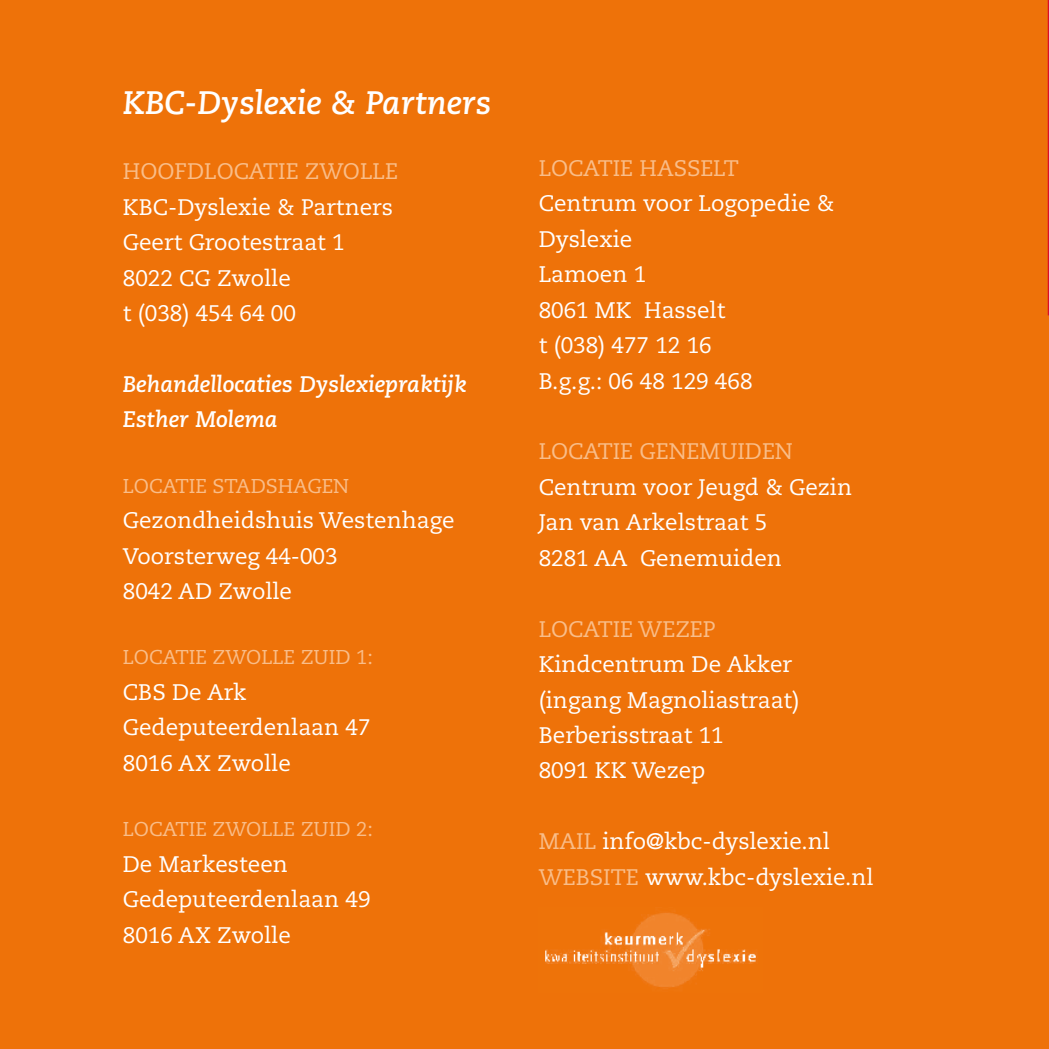
<style>
.page{position:relative;width:1049px;height:1049px;background:#ee7209}
.page>*{position:absolute;margin:0;border:0;box-sizing:border-box;transform-origin:0 0}
.t1{font:italic 700 32.5px "Caecilia";color:#fff}
.t2{font:22.5px/35.5px "Caecilia";color:#fff}
.t3{font:22.5px "Caecilia";color:#f9bd89}
.t4{font:italic 700 22.5px/35.5px "Caecilia";color:#fff}
.t5{font:20px "Caecilia";color:#f9bd89}
.s1{color:#f9bd89}
</style>
<div class="page">
<svg style="left:1048px;top:0;width:1px;height:315px"></svg>
<img style="left:545px;top:912px;width:213px;height:77px">
<h1 class="t1" style="left:123px;top:83px;width:370px">KBC-Dyslexie &amp; Partners</h1>
<p class="t3" style="left:123px;top:158px;width:277px">HOOFDLOCATIE ZWOLLE</p>
<p class="t2" style="left:123px;top:189px;width:272px">KBC-Dyslexie &amp; Partners<br>Geert Grootestraat 1<br>8022 CG Zwolle<br>t (038) 454 64 00</p>
<p class="t4" style="left:123px;top:367px;width:345px">Behandellocaties Dyslexiepraktijk<br>Esther Molema</p>
<p class="t5" style="left:123px;top:474px;width:228px">LOCATIE STADSHAGEN</p>
<p class="t2" style="left:123px;top:503px;width:333px">Gezondheidshuis Westenhage<br>Voorsterweg 44-003<br>8042 AD Zwolle</p>
<p class="t5" style="left:123px;top:646px;width:252px">LOCATIE ZWOLLE ZUID 1:</p>
<p class="t2" style="left:123px;top:675px;width:249px">CBS De Ark<br>Gedeputeerdenlaan 47<br>8016 AX Zwolle</p>
<p class="t5" style="left:123px;top:818px;width:252px">LOCATIE ZWOLLE ZUID 2:</p>
<p class="t2" style="left:123px;top:846px;width:249px">De Markesteen<br>Gedeputeerdenlaan 49<br>8016 AX Zwolle</p>
<p class="t3" style="left:539px;top:155px;width:202px">LOCATIE HASSELT</p>
<p class="t2" style="left:539px;top:186px;width:297px">Centrum voor Logopedie &amp;<br>Dyslexie<br>Lamoen 1<br>8061 MK Hasselt<br>t (038) 477 12 16<br>B.g.g.: 06 48 129 468</p>
<p class="t3" style="left:539px;top:439px;width:256px">LOCATIE GENEMUIDEN</p>
<p class="t2" style="left:539px;top:470px;width:315px">Centrum voor Jeugd &amp; Gezin<br>Jan van Arkelstraat 5<br>8281 AA Genemuiden</p>
<p class="t3" style="left:539px;top:616px;width:179px">LOCATIE WEZEP</p>
<p class="t2" style="left:539px;top:647px;width:262px">Kindcentrum De Akker (ingang Magnoliastraat)<br>Berberisstraat 11<br>8091 KK Wezep</p>
<p class="t2" style="left:539px;top:824px;width:336px"><span class="s1">MAIL</span> info@kbc-dyslexie.nl<br><span class="s1">WEBSITE</span> www.kbc-dyslexie.nl</p>
</div>
